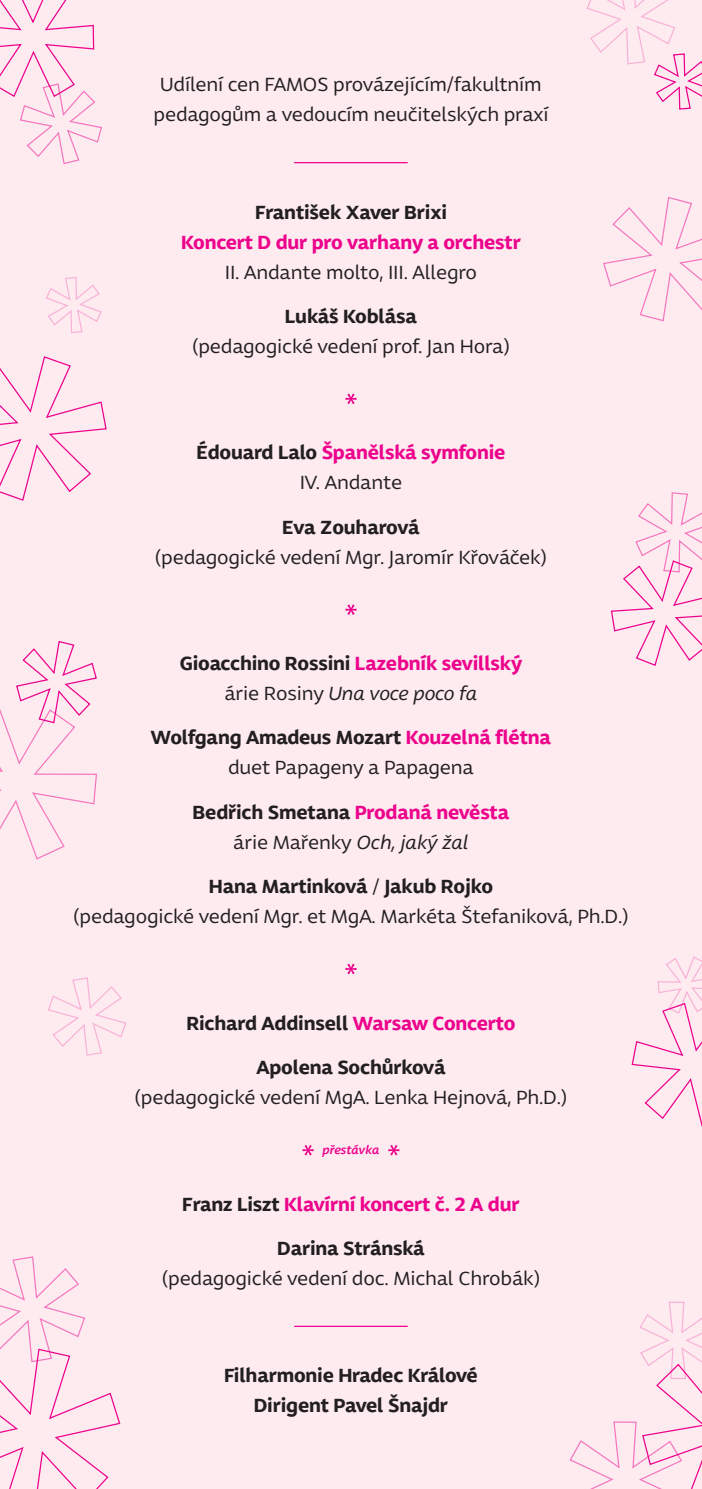
<style>
.page{position:relative;width:702px;height:1489px;background:#fff}
.page>*{position:absolute;margin:0;border:0;box-sizing:border-box;transform-origin:0 0}
.t1{font:300 20px/30px "Gradec";letter-spacing:-.01em;color:#231f20;text-align:center}
.t2{font:700 20px/30px "Gradec";letter-spacing:-.01em;color:#231f20;text-align:center}
.t3{font:700 20px/30px "Gradec";letter-spacing:-.01em;color:#ed028c;text-align:center}
.t4{font:italic 500 12.5px "Gradec";letter-spacing:-.005em;color:#ed028c}
.s1{color:#231f20}
.s2{font-weight:300;color:#231f20}
.s3{font-weight:700}
.s4{color:#ed028c}
.s5{font-weight:300}
.s6{font-weight:300;font-style:italic}
</style>
<div class="page">
<div style="left:0;top:0;width:702px;height:1488px;background:#fdebf0"></div>
<svg style="left:48px;top:977px;width:79px;height:79px"></svg>
<svg style="left:569px;top:1301px;width:133px;height:187px"></svg>
<svg style="left:0;top:0;width:102px;height:165px"></svg>
<svg style="left:46px;top:277px;width:56px;height:56px"></svg>
<svg style="left:631px;top:956px;width:71px;height:171px"></svg>
<svg style="left:610px;top:492px;width:92px;height:174px"></svg>
<svg style="left:0;top:640px;width:97px;height:220px"></svg>
<svg style="left:0;top:1256px;width:121px;height:232px"></svg>
<svg style="left:586px;top:0;width:116px;height:110px"></svg>
<svg style="left:0;top:356px;width:107px;height:145px"></svg>
<svg style="left:603px;top:196px;width:99px;height:126px"></svg>
<hr style="left:294px;top:1325px;width:113px;height:1px;background:#ed028c">
<hr style="left:294px;top:162px;width:113px;height:1px;background:#ed028c">
<svg style="left:388px;top:1145px;width:11px;height:10px"></svg>
<svg style="left:302px;top:1145px;width:11px;height:10px"></svg>
<svg style="left:345px;top:963px;width:11px;height:11px"></svg>
<svg style="left:345px;top:604px;width:11px;height:11px"></svg>
<svg style="left:345px;top:393px;width:11px;height:11px"></svg>
<p class="t1" style="left:153px;top:70px;width:396px">Udílení cen FAMOS provázejícím/fakultním pedagogům a vedoucím neučitelských praxí</p>
<p class="t3" style="left:181px;top:197px;width:341px"><span class="s1">František Xaver Brixi<br></span>Koncert D dur pro varhany a orchestr<br><span class="s2">II. Andante molto, III. Allegro</span></p>
<p class="t1" style="left:192px;top:301px;width:319px"><span class="s3">Lukáš Koblása<br></span>(pedagogické vedení prof. Jan Hora)</p>
<p class="t3" style="left:196px;top:438px;width:310px"><span class="s1">Édouard Lalo</span> Španělská symfonie<br><span class="s2">IV. Andante</span></p>
<p class="t1" style="left:155px;top:512px;width:394px"><span class="s3">Eva Zouharová<br></span>(pedagogické vedení Mgr. Jaromír Křováček)</p>
<p class="t2" style="left:180px;top:648px;width:344px">Gioacchino Rossini <span class="s4">Lazebník sevillský </span><span class="s5">árie Rosiny</span> <span class="s6">Una voce poco fa</span></p>
<p class="t2" style="left:151px;top:722px;width:401px">Wolfgang Amadeus Mozart <span class="s4">Kouzelná flétna </span><span class="s5">duet Papageny a Papagena</span></p>
<p class="t2" style="left:193px;top:797px;width:318px">Bedřich Smetana <span class="s4">Prodaná nevěsta </span><span class="s5">árie Mařenky</span> <span class="s6">Och, jaký žal</span></p>
<p class="t1" style="left:73px;top:871px;width:557px"><span class="s3">Hana Martinková</span> / <span class="s3">Jakub Rojko<br></span>(pedagogické vedení Mgr. et MgA. Markéta Štefaniková, Ph.D.)</p>
<p class="t2" style="left:186px;top:1007px;width:331px">Richard Addinsell <span class="s4">Warsaw Concerto</span></p>
<p class="t1" style="left:134px;top:1052px;width:434px"><span class="s3">Apolena Sochůrková<br></span>(pedagogické vedení MgA. Lenka Hejnová, Ph.D.)</p>
<p class="t4" style="left:322px;top:1141px;width:58px">přestávka</p>
<p class="t3" style="left:182px;top:1188px;width:339px"><span class="s1">Franz Liszt</span> Klavírní koncert č. 2 A dur</p>
<p class="t1" style="left:162px;top:1233px;width:380px"><span class="s3">Darina Stránská<br></span>(pedagogické vedení doc. Michal Chrobák)</p>
<p class="t2" style="left:224px;top:1360px;width:255px">Filharmonie Hradec Králové<br>Dirigent Pavel Šnajdr</p>
</div>
